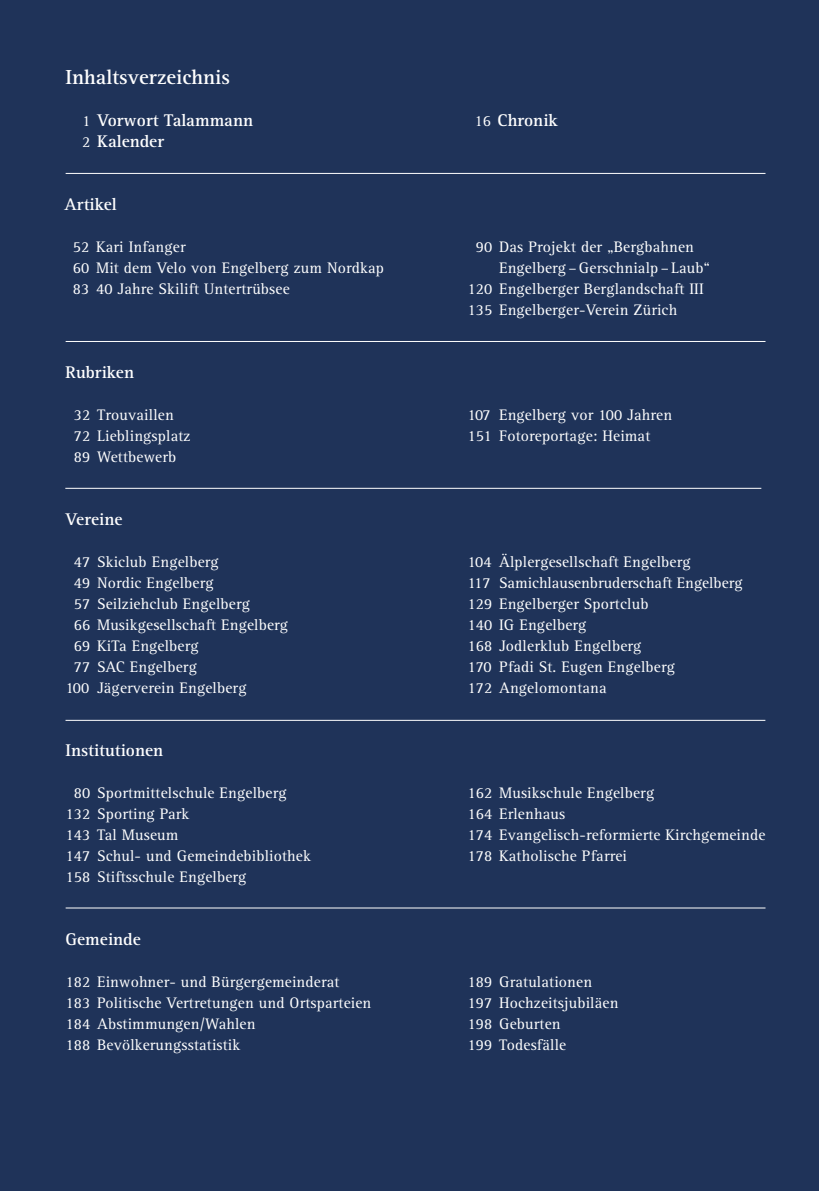
<style>
.page{position:relative;width:819px;height:1191px;background:#1f3359}
.page>*{position:absolute;margin:0;border:0;box-sizing:border-box;transform-origin:0 0}
.t1{font:700 21px "Rotis Serif";color:#fff}
.t2{font:700 17.5px/21px "Rotis Serif";color:#fff}
.t3{font:15.75px/21px "Rotis Serif";letter-spacing:.01em;color:#fff}
.s1{font-weight:400;font-size:15.75px}
</style>
<div class="page">
<hr style="left:66px;top:173px;width:699px;height:1px;background:#fff">
<hr style="left:66px;top:907px;width:699px;height:1px;background:#fff">
<hr style="left:66px;top:341px;width:699px;height:1px;background:#fff">
<hr style="left:65px;top:720px;width:700px;height:1px;background:#fff">
<hr style="left:65px;top:488px;width:696px;height:1px;background:#fff">
<h1 class="t1" style="left:65px;top:65px;width:166px">Inhaltsverzeichnis</h1>
<p class="t2" style="left:82px;top:110px;width:172px"><span class="s1">1</span> Vorwort Talammann<br><span class="s1">2</span> Kalender</p>
<p class="t2" style="left:474px;top:110px;width:85px"><span class="s1">16</span> Chronik</p>
<p class="t2" style="left:64px;top:194px;width:54px">Artikel</p>
<p class="t3" style="left:73px;top:237px;width:313px">52 Kari Infanger<br>60 Mit dem Velo von Engelberg zum Nordkap<br>83 40 Jahre Skilift Untertrübsee</p>
<p class="t3" style="left:476px;top:237px;width:219px">90 Das Projekt der „Bergbahnen</p>
<p class="t3" style="left:499px;top:258px;width:213px">Engelberg –Gerschnialp – Laub“</p>
<p class="t3" style="left:467px;top:279px;width:238px">120 Engelberger Berglandschaft III</p>
<p class="t3" style="left:467px;top:300px;width:211px">135 Engelberger-Verein Zürich</p>
<p class="t2" style="left:66px;top:362px;width:70px">Rubriken</p>
<p class="t3" style="left:74px;top:405px;width:118px">32 Trouvaillen<br>72 Lieblingsplatz<br>89 Wettbewerb</p>
<p class="t3" style="left:467px;top:405px;width:206px">107 Engelberg vor 100 Jahren<br>151 Fotoreportage: Heimat</p>
<p class="t2" style="left:65px;top:509px;width:59px">Vereine</p>
<p class="t3" style="left:74px;top:552px;width:146px">47 Skiclub Engelberg</p>
<p class="t3" style="left:74px;top:573px;width:141px">49 Nordic Engelberg</p>
<p class="t3" style="left:74px;top:594px;width:177px">57 Seilziehclub Engelberg</p>
<p class="t3" style="left:74px;top:615px;width:216px">66 Musikgesellschaft Engelberg</p>
<p class="t3" style="left:74px;top:636px;width:126px">69 KiTa Engelberg</p>
<p class="t3" style="left:74px;top:657px;width:124px">77 SAC Engelberg</p>
<p class="t3" style="left:65px;top:678px;width:182px">100 Jägerverein Engelberg</p>
<p class="t3" style="left:467px;top:552px;width:276px">104 Älplergesellschaft Engelberg<br>117 Samichlausenbruderschaft Engelberg<br>129 Engelberger Sportclub<br>140 IG Engelberg<br>168 Jodlerklub Engelberg<br>170 Pfadi St. Eugen Engelberg<br>172 Angelomontana</p>
<p class="t2" style="left:65px;top:740px;width:99px">Institutionen</p>
<p class="t3" style="left:65px;top:783px;width:247px;text-indent:8px">80 Sportmittelschule Engelberg<br>132 Sporting Park<br>143 Tal Museum<br>147 Schul- und Gemeindebibliothek<br>158 Stiftsschule Engelberg</p>
<p class="t3" style="left:467px;top:783px;width:299px">162 Musikschule Engelberg<br>164 Erlenhaus<br>174 Evangelisch-reformierte Kirchgemeinde<br>178 Katholische Pfarrei</p>
<p class="t2" style="left:65px;top:929px;width:77px">Gemeinde</p>
<p class="t3" style="left:65px;top:972px;width:307px">182 Einwohner- und Bürgergemeinderat<br>183 Politische Vertretungen und Ortsparteien 184 Abstimmungen/Wahlen<br>188 Bevölkerungsstatistik</p>
<p class="t3" style="left:467px;top:972px;width:152px">189 Gratulationen<br>197 Hochzeitsjubiläen<br>198 Geburten<br>199 Todesfälle</p>
</div>
